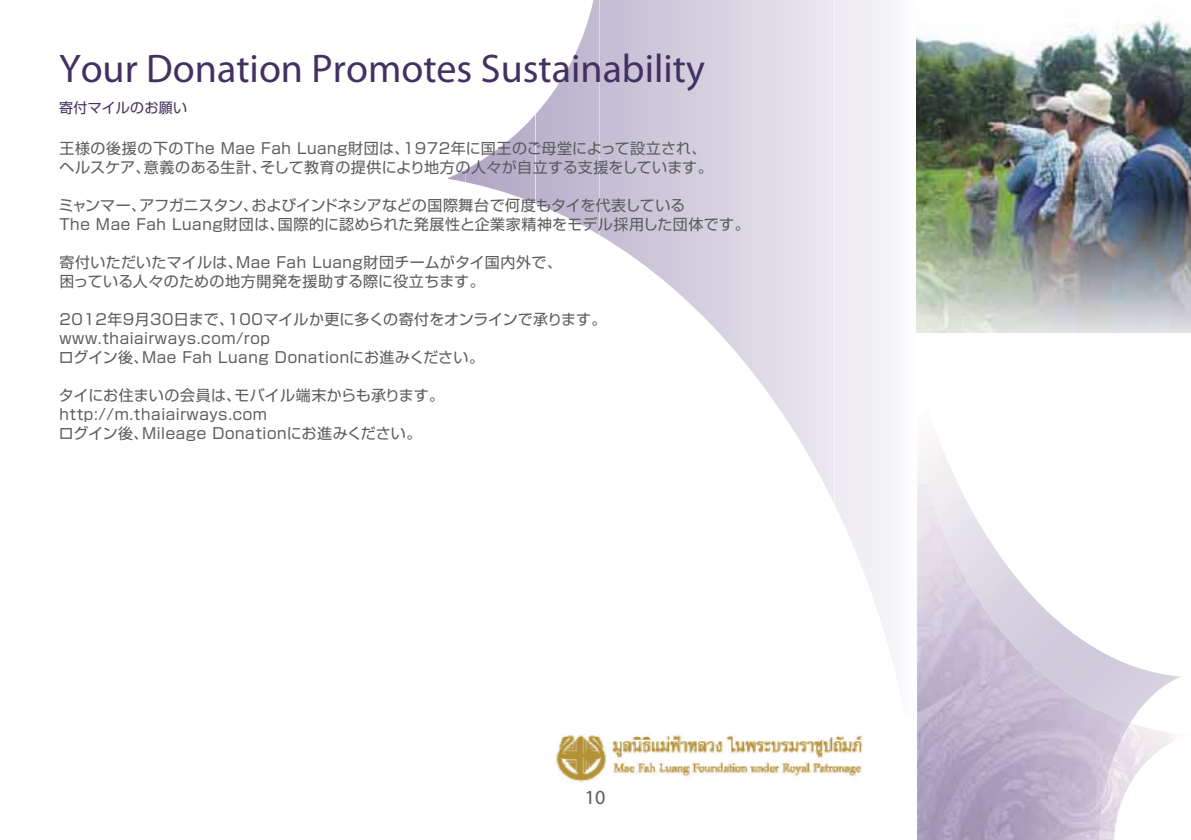
<style>
.page{position:relative;width:1191px;height:840px;background:#fff}
.page>*{position:absolute;margin:0;border:0;box-sizing:border-box;transform-origin:0 0}
.t1{font:40px "Myriad Pro";color:#423161}
.t2{font:20px "Myriad Pro";color:#5a5c5e}
.t3{font:15px/19px "Shin Go Pro Regular 90 pv RKSJ H";letter-spacing:.03em;color:#5a5c5e}
.t4{font:14px "Shin Go Pro Regular 90 pv RKSJ H";letter-spacing:.02em;color:#423161}
</style>
<div class="page">
<svg style="left:835px;top:0;width:82px;height:653px"></svg>
<hr style="left:830px;top:0;width:4px;height:502px;background:#ece9f0">
<svg style="left:737px;top:0;width:93px;height:494px"></svg>
<svg style="left:733px;top:0;width:4px;height:353px"></svg>
<svg style="left:636px;top:0;width:97px;height:348px;background:#d8d3e1"></svg>
<svg style="left:632px;top:0;width:4px;height:259px"></svg>
<svg style="left:599px;top:0;width:33px;height:256px;background:#c9c2d6"></svg>
<hr style="left:596px;top:0;width:3px;height:790px;background:#c3bcd1">
<svg style="left:535px;top:0;width:61px;height:782px"></svg>
<hr style="left:532px;top:0;width:3px;height:790px;background:#bab2cb">
<svg style="left:466px;top:118px;width:66px;height:84px"></svg>
<hr style="left:462px;top:0;width:3px;height:790px;background:#b0a5c3">
<hr style="left:451px;top:0;width:3px;height:790px;background:#aea4c2">
<img style="left:988px;top:538px;width:193px;height:246px">
<img style="left:917px;top:442px;width:71px;height:397px">
<img style="left:987px;top:613px;width:72px;height:226px">
<img style="left:1059px;top:685px;width:71px;height:154px">
<img style="left:916px;top:6px;width:275px;height:326px">
<img style="left:532px;top:714px;width:331px;height:67px">
<p class="t1" style="left:59px;top:45px;width:647px">Your Donation Promotes Sustainability</p>
<p class="t4" style="left:59px;top:102px;width:130px">寄付マイルのお願い</p>
<p class="t3" style="left:59px;top:140px;width:655px">王様の後援の下のThe Mae Fah Luang財団は、1972年に国王のご母堂によって設立され、ヘルスケア、意義のある生計、そして教育の提供により地方の人々が自立する支援をしています。</p>
<p class="t3" style="left:59px;top:197px;width:692px">ミャンマー、アフガニスタン、およびインドネシアなどの国際舞台で何度もタイを代表している<br>The Mae Fah Luang財団は、国際的に認められた発展性と企業家精神をモデル採用した団体です。</p>
<p class="t3" style="left:59px;top:254px;width:504px">寄付いただいたマイルは、Mae Fah Luang財団チームがタイ国内外で、困っている人々のための地方開発を援助する際に役立ちます。</p>
<p class="t3" style="left:59px;top:311px;width:549px">2012年9月30日まで、100マイルか更に多くの寄付をオンラインで承ります。www.thaiairways.com/rop<br>ログイン後、Mae Fah Luang Donationにお進みください。</p>
<p class="t3" style="left:59px;top:387px;width:387px">タイにお住まいの会員は、モバイル端末からも承ります。http://m.thaiairways.com<br>ログイン後、Mileage Donationにお進みください。</p>
<p class="t2" style="left:585px;top:785px;width:22px">10</p>
</div>
